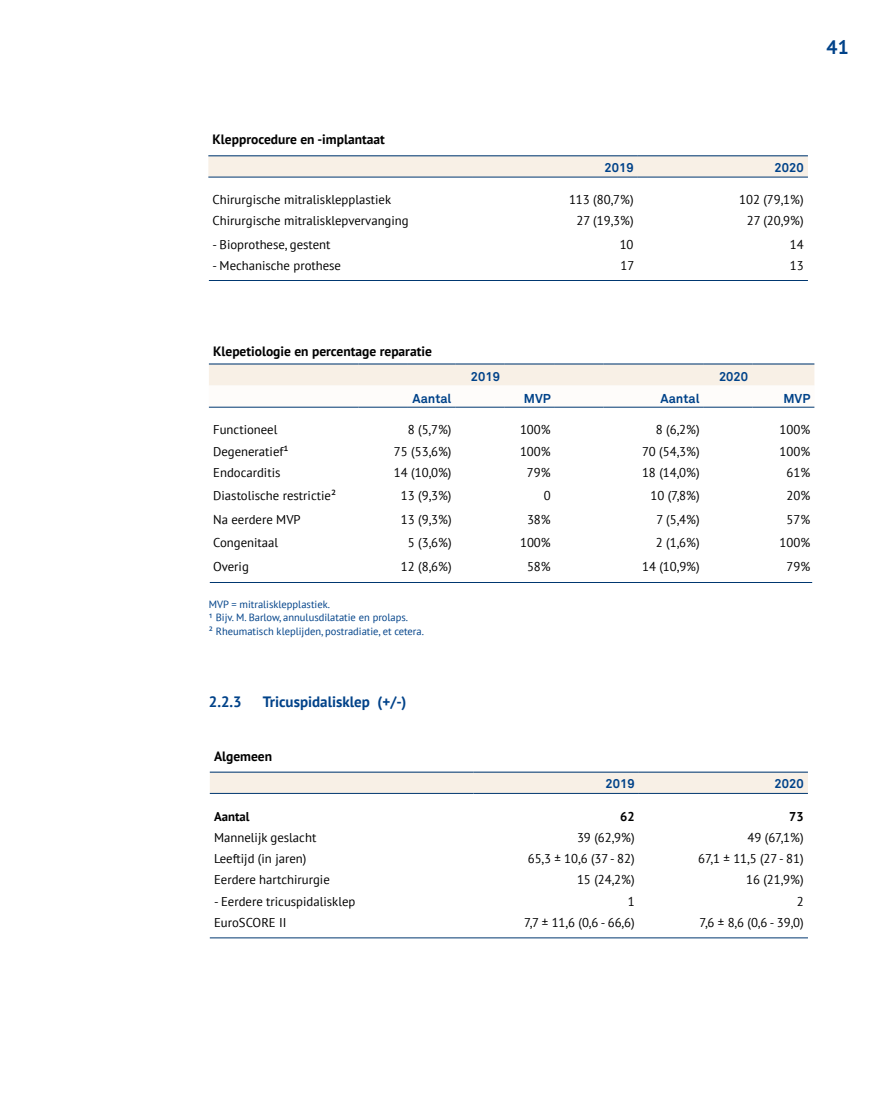
<style>
.page{position:relative;width:893px;height:1106px;background:#fff}
.page>*{position:absolute;margin:0;border:0;box-sizing:border-box;transform-origin:0 0}
.t1{font:700 19.5px "PT Sans";color:#004289}
.t2{font:700 15px "PT Sans";color:#004289}
.t3{font:700 13.5px "PT Sans";color:#000}
.t4{font:12.75px "PT Sans";color:#000}
.t5{font:700 12.75px "Akkurat";color:#004289}
.t6{font:700 12.75px "PT Sans";color:#000}
.t7{font:10.5px/13.5px "PT Sans";color:#004289}
</style>
<div class="page">
<svg style="left:208px;top:156px;width:600px;height:21px;background:#efe9e1"></svg>
<hr style="left:208px;top:177px;width:264px;height:1px;background:#003770">
<hr style="left:472px;top:177px;width:166px;height:1px;background:#003770">
<hr style="left:638px;top:177px;width:170px;height:1px;background:#003770">
<hr style="left:208px;top:155px;width:264px;height:1px;background:#003770">
<hr style="left:472px;top:155px;width:166px;height:1px;background:#003770">
<hr style="left:638px;top:155px;width:170px;height:1px;background:#003770">
<hr style="left:209px;top:280px;width:599px;height:1px;background:#003770">
<svg style="left:209px;top:364px;width:605px;height:43px"></svg>
<hr style="left:209px;top:407px;width:150px;height:1px;background:#003770">
<hr style="left:359px;top:407px;width:48px;height:1px;background:#003770">
<hr style="left:407px;top:407px;width:49px;height:1px;background:#003770">
<hr style="left:456px;top:407px;width:48px;height:1px;background:#003770">
<hr style="left:504px;top:407px;width:51px;height:1px;background:#003770">
<hr style="left:555px;top:407px;width:48px;height:1px;background:#003770">
<hr style="left:603px;top:407px;width:101px;height:1px;background:#003770">
<hr style="left:704px;top:407px;width:48px;height:1px;background:#003770">
<hr style="left:752px;top:407px;width:62px;height:1px;background:#003770">
<hr style="left:209px;top:363px;width:150px;height:1px;background:#003770">
<hr style="left:359px;top:363px;width:48px;height:1px;background:#003770">
<hr style="left:407px;top:363px;width:49px;height:1px;background:#003770">
<hr style="left:456px;top:363px;width:48px;height:1px;background:#003770">
<hr style="left:504px;top:363px;width:51px;height:1px;background:#003770">
<hr style="left:555px;top:363px;width:48px;height:1px;background:#003770">
<hr style="left:603px;top:363px;width:101px;height:1px;background:#003770">
<hr style="left:704px;top:363px;width:48px;height:1px;background:#003770">
<hr style="left:752px;top:363px;width:62px;height:1px;background:#003770">
<hr style="left:210px;top:582px;width:602px;height:1px;background:#003770">
<svg style="left:210px;top:772px;width:598px;height:21px;background:#eee9e1"></svg>
<hr style="left:210px;top:793px;width:263px;height:1px;background:#003770">
<hr style="left:473px;top:793px;width:166px;height:1px;background:#003770">
<hr style="left:639px;top:793px;width:169px;height:1px;background:#003770">
<hr style="left:210px;top:771px;width:263px;height:1px;background:#003770">
<hr style="left:473px;top:771px;width:166px;height:1px;background:#003770">
<hr style="left:639px;top:771px;width:169px;height:1px;background:#003770">
<hr style="left:210px;top:937px;width:598px;height:1px;background:#003770">
<h1 class="t1" style="left:827px;top:34px;width:24px">41</h1>
<p class="t3" style="left:213px;top:130px;width:174px">Klepprocedure en -implantaat</p>
<p class="t5" style="left:604px;top:159px;width:31px">2019</p>
<p class="t5" style="left:775px;top:159px;width:31px">2020</p>
<p class="t4" style="left:213px;top:191px;width:180px">Chirurgische mitralisklepplastiek</p>
<p class="t4" style="left:569px;top:191px;width:66px">113 (80,7%)</p>
<p class="t4" style="left:739px;top:191px;width:66px">102 (79,1%)</p>
<p class="t4" style="left:213px;top:212px;width:198px">Chirurgische mitralisklepvervanging</p>
<p class="t4" style="left:577px;top:212px;width:58px">27 (19,3%)</p>
<p class="t4" style="left:747px;top:212px;width:58px">27 (20,9%)</p>
<p class="t4" style="left:213px;top:236px;width:119px">- Bioprothese, gestent</p>
<p class="t4" style="left:620px;top:236px;width:15px">10</p>
<p class="t4" style="left:790px;top:236px;width:15px">14</p>
<p class="t4" style="left:213px;top:258px;width:130px">- Mechanische prothese</p>
<p class="t4" style="left:620px;top:258px;width:15px">17</p>
<p class="t4" style="left:790px;top:258px;width:15px">13</p>
<p class="t3" style="left:213px;top:342px;width:220px">Klepetiologie en percentage reparatie</p>
<p class="t5" style="left:471px;top:369px;width:31px">2019</p>
<p class="t5" style="left:719px;top:369px;width:31px">2020</p>
<p class="t5" style="left:413px;top:390px;width:40px">Aantal</p>
<p class="t5" style="left:524px;top:390px;width:28px">MVP</p>
<p class="t5" style="left:661px;top:390px;width:40px">Aantal</p>
<p class="t5" style="left:783px;top:390px;width:28px">MVP</p>
<p class="t4" style="left:213px;top:421px;width:66px">Functioneel</p>
<p class="t4" style="left:408px;top:421px;width:45px">8 (5,7%)</p>
<p class="t4" style="left:520px;top:421px;width:32px">100%</p>
<p class="t4" style="left:656px;top:421px;width:45px">8 (6,2%)</p>
<p class="t4" style="left:779px;top:421px;width:32px">100%</p>
<p class="t4" style="left:213px;top:443px;width:77px">Degeneratief¹</p>
<p class="t4" style="left:394px;top:443px;width:59px">75 (53,6%)</p>
<p class="t4" style="left:520px;top:443px;width:32px">100%</p>
<p class="t4" style="left:642px;top:443px;width:59px">70 (54,3%)</p>
<p class="t4" style="left:779px;top:443px;width:32px">100%</p>
<p class="t4" style="left:213px;top:464px;width:69px">Endocarditis</p>
<p class="t4" style="left:394px;top:464px;width:59px">14 (10,0%)</p>
<p class="t4" style="left:527px;top:464px;width:25px">79%</p>
<p class="t4" style="left:642px;top:464px;width:59px">18 (14,0%)</p>
<p class="t4" style="left:786px;top:464px;width:25px">61%</p>
<p class="t4" style="left:213px;top:487px;width:124px">Diastolische restrictie²</p>
<p class="t4" style="left:401px;top:487px;width:52px">13 (9,3%)</p>
<p class="t4" style="left:544px;top:487px;width:8px">0</p>
<p class="t4" style="left:650px;top:487px;width:51px">10 (7,8%)</p>
<p class="t4" style="left:786px;top:487px;width:25px">20%</p>
<p class="t4" style="left:213px;top:511px;width:89px">Na eerdere MVP</p>
<p class="t4" style="left:401px;top:511px;width:52px">13 (9,3%)</p>
<p class="t4" style="left:527px;top:511px;width:25px">38%</p>
<p class="t4" style="left:657px;top:511px;width:45px">7 (5,4%)</p>
<p class="t4" style="left:786px;top:511px;width:25px">57%</p>
<p class="t4" style="left:213px;top:534px;width:67px">Congenitaal</p>
<p class="t4" style="left:408px;top:534px;width:45px">5 (3,6%)</p>
<p class="t4" style="left:520px;top:534px;width:32px">100%</p>
<p class="t4" style="left:656px;top:534px;width:45px">2 (1,6%)</p>
<p class="t4" style="left:779px;top:534px;width:32px">100%</p>
<p class="t4" style="left:213px;top:558px;width:37px">Overig</p>
<p class="t4" style="left:401px;top:558px;width:52px">12 (8,6%)</p>
<p class="t4" style="left:527px;top:558px;width:25px">58%</p>
<p class="t4" style="left:642px;top:558px;width:59px">14 (10,9%)</p>
<p class="t4" style="left:786px;top:558px;width:25px">79%</p>
<p class="t7" style="left:209px;top:597px;width:217px">MVP = mitralisklepplastiek.<br>1 Bijv. M. Barlow, annulusdilatatie en prolaps.<br>² Rheumatisch kleplijden, postradiatie, et cetera.</p>
<p class="t2" style="left:209px;top:691px;width:34px">2.2.3</p>
<p class="t2" style="left:263px;top:691px;width:145px">Tricuspidalisklep (+/-)</p>
<p class="t3" style="left:214px;top:747px;width:60px">Algemeen</p>
<p class="t5" style="left:606px;top:775px;width:31px">2019</p>
<p class="t5" style="left:775px;top:775px;width:31px">2020</p>
<p class="t6" style="left:214px;top:807px;width:37px">Aantal</p>
<p class="t6" style="left:620px;top:807px;width:16px">62</p>
<p class="t6" style="left:789px;top:807px;width:16px">73</p>
<p class="t4" style="left:214px;top:829px;width:104px">Mannelijk geslacht</p>
<p class="t4" style="left:577px;top:829px;width:59px">39 (62,9%)</p>
<p class="t4" style="left:747px;top:829px;width:58px">49 (67,1%)</p>
<p class="t4" style="left:214px;top:850px;width:94px">Leeftijd (in jaren)</p>
<p class="t4" style="left:528px;top:850px;width:108px">65,3 ± 10,6 (37 - 82)</p>
<p class="t4" style="left:698px;top:850px;width:107px">67,1 ± 11,5 (27 - 81)</p>
<p class="t4" style="left:214px;top:871px;width:117px">Eerdere hartchirurgie</p>
<p class="t4" style="left:577px;top:871px;width:59px">15 (24,2%)</p>
<p class="t4" style="left:746px;top:871px;width:59px">16 (21,9%)</p>
<p class="t4" style="left:214px;top:893px;width:143px">- Eerdere tricuspidalisklep</p>
<p class="t4" style="left:628px;top:893px;width:8px">1</p>
<p class="t4" style="left:797px;top:893px;width:8px">2</p>
<p class="t4" style="left:214px;top:914px;width:74px">EuroSCORE II</p>
<p class="t4" style="left:524px;top:914px;width:112px">7,7 ± 11,6 (0,6 - 66,6)</p>
<p class="t4" style="left:699px;top:914px;width:106px">7,6 ± 8,6 (0,6 - 39,0)</p>
</div>
